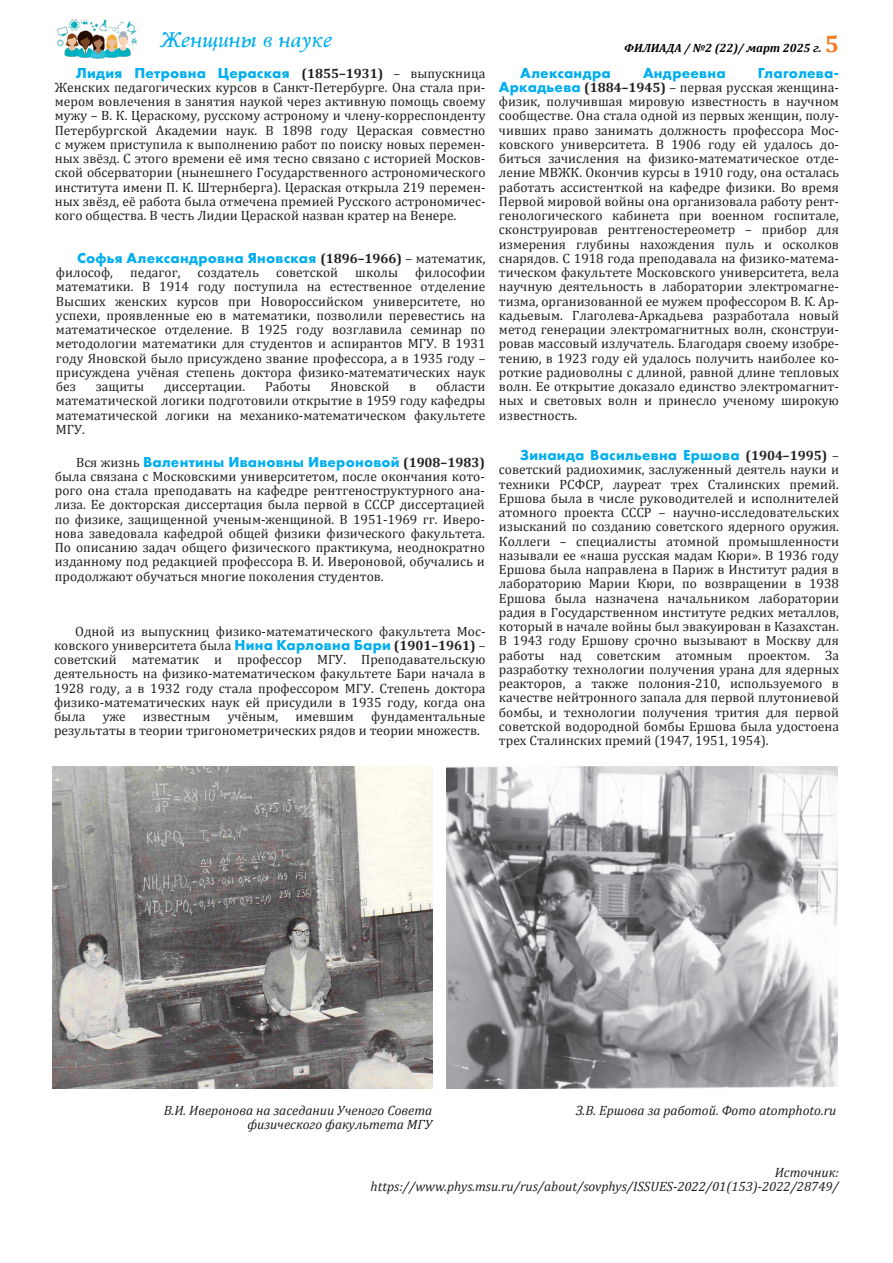
<style>
.page{position:relative;width:893px;height:1263px;background:#fff}
.page>*{position:absolute;margin:0;border:0;box-sizing:border-box;transform-origin:0 0}
.t1{font:italic 21px "Kelvinch";color:#00aeef}
.осн__текст_уменьшен{font:700 15px "Futura PT";letter-spacing:.015em;color:#00aeef}
.осн__текст_уменьшен-2{font:13.5px/14.2px "Cambria";color:#231f20;text-align:justify}
.подпись_цитаты{font:italic 13.5px "Cambria";color:#231f20}
.источники{font:italic 13.5px "Cambria";color:#231f20}
.t2{font:italic 700 12px "Cambria";color:#000}
.s1{font-style:normal;font-size:24px;color:#f47921}
.s2{font-family:"Cambria";font-size:13.5px;color:#231f20}
.s3{font-family:"Cambria";font-weight:400;font-size:13.5px;color:#231f20}
.s4{font-family:"Futura PT";font-weight:700;font-size:15px;color:#00aeef}
.s5{font-weight:700}
</style>
<div class="page">
<img style="left:56px;top:19px;width:82px;height:40px">
<img style="left:446px;top:766px;width:391px;height:323px">
<img style="left:52px;top:766px;width:380px;height:323px">
<h1 class="t1" style="left:160px;top:24px;width:174px">Женщины в науке</h1>
<p class="t2" style="left:624px;top:40px;width:216px">ФИЛИАДА / №2 (22)/ март 2025 г. <span class="s1">5</span></p>
<p class="осн__текст_уменьшен" style="left:76px;top:63px;width:411px">Лидия Петровна Цераская <span class="s2">(1855–1931)</span> <span class="s3">– выпускница</span></p>
<p class="осн__текст_уменьшен-2" style="left:55px;top:80px;width:432px">Женских педагогических курсов в Санкт-Петербурге. Она стала при&shy;мером вовлечения в занятия наукой через активную помощь своему мужу – В. К. Цераскому, русскому астроному и члену-корреспонденту Петербургской Академии наук. В 1898 году Цераская совместно с мужем приступила к выполнению работ по поиску новых перемен&shy;ных звёзд. С этого времени её имя тесно связано с историей Москов&shy;ской обсерватории (нынешнего Государственного астрономического института имени П. К. Штернберга). Цераская открыла 219 перемен&shy;ных звёзд, её работа была отмечена премией Русского астрономичес&shy;кого общества. В честь Лидии Цераской назван кратер на Венере.</p>
<p class="осн__текст_уменьшен" style="left:520px;top:63px;width:92px">Александра</p>
<p class="осн__текст_уменьшен" style="left:643px;top:63px;width:84px">Андреевна</p>
<p class="осн__текст_уменьшен" style="left:758px;top:63px;width:83px">Глаголева-</p>
<p class="осн__текст_уменьшен-2" style="left:499px;top:80px;width:342px"><span class="s4">Аркадьева</span> <span class="s5">(1884–1945)</span> – первая русская женщина&shy;физик, получившая мировую известность в научном сообществе. Она стала одной из первых женщин, полу&shy;чивших право занимать должность профессора Мос&shy;ковского университета. В 1906 году ей удалось до&shy;биться зачисления на физико-математическое отде&shy;ление МВЖК. Окончив курсы в 1910 году, она осталась работать ассистенткой на кафедре физики. Во время Первой мировой войны она организовала работу рент&shy;генологического кабинета при военном госпитале, сконструировав рентгеностереометр – прибор для измерения глубины нахождения пуль и осколков снарядов. С 1918 года преподавала на физико-матема&shy;тическом факультете Московского университета, вела научную деятельность в лаборатории электромагне&shy;тизма, организованной ее мужем профессором В. К. Ар&shy;кадьевым. Глаголева-Аркадьева разработала новый метод генерации электромагнитных волн, сконструи&shy;ровав массовый излучатель. Благодаря своему изобре&shy;тению, в 1923 году ей удалось получить наиболее ко&shy;роткие радиоволны с длиной, равной длине тепловых волн. Ее открытие доказало единство электромагнит&shy;ных и световых волн и принесло ученому широкую известность.</p>
<p class="осн__текст_уменьшен" style="left:77px;top:248px;width:410px">Софья Александровна Яновская <span class="s2">(1896–1966)</span> <span class="s3">– математик,</span></p>
<p class="осн__текст_уменьшен-2" style="left:56px;top:265px;width:59px">философ,</p>
<p class="осн__текст_уменьшен-2" style="left:130px;top:265px;width:52px">педагог,</p>
<p class="осн__текст_уменьшен-2" style="left:198px;top:265px;width:63px">создатель</p>
<p class="осн__текст_уменьшен-2" style="left:276px;top:265px;width:64px">советской</p>
<p class="осн__текст_уменьшен-2" style="left:355px;top:265px;width:44px">школы</p>
<p class="осн__текст_уменьшен-2" style="left:56px;top:265px;width:431px;text-indent:359px">философии математики. В 1914 году поступила на естественное отделение Высших женских курсов при Новороссийском университете, но успехи, проявленные ею в математики, позволили перевестись на математическое отделение. В 1925 году возглавила семинар по методологии математики для студентов и аспирантов МГУ. В 1931 году Яновской было присуждено звание профессора, а в 1935 году – присуждена учёная степень доктора физико-математических наук без</p>
<p class="осн__текст_уменьшен-2" style="left:56px;top:379px;width:431px;text-indent:380px">области математической логики подготовили открытие в 1959 году кафедры математической логики на механико-математическом факультете МГУ.</p>
<p class="осн__текст_уменьшен-2" style="left:96px;top:379px;width:50px">защиты</p>
<p class="осн__текст_уменьшен-2" style="left:164px;top:379px;width:83px">диссертации.</p>
<p class="осн__текст_уменьшен-2" style="left:265px;top:379px;width:47px">Работы</p>
<p class="осн__текст_уменьшен-2" style="left:330px;top:379px;width:61px">Яновской</p>
<p class="осн__текст_уменьшен-2" style="left:409px;top:379px;width:9px">в</p>
<p class="осн__текст_уменьшен" style="left:76px;top:452px;width:410px"><span class="s3">Вся жизнь</span> Валентины Ивановны Ивероновой <span class="s2">(1908–1983)</span></p>
<p class="осн__текст_уменьшен-2" style="left:55px;top:469px;width:432px">была связана с Московскими университетом, после окончания кото&shy;рого она стала преподавать на кафедре рентгеноструктурного ана&shy;лиза. Ее докторская диссертация была первой в СССР диссертацией по физике, защищенной ученым-женщиной. В 1951-1969 гг. Иверо&shy;нова заведовала кафедрой общей физики физического факультета.<br>По описанию задач общего физического практикума, неоднократно изданному под редакцией профессора В. И. Ивероновой, обучались и продолжают обучаться многие поколения студентов.</p>
<p class="осн__текст_уменьшен-2" style="left:54px;top:624px;width:433px;text-indent:21px">Одной из выпускниц физико-математического факультета Мос&shy;ковского университета была <span class="s4">Нина Карловна Бари</span> <span class="s5">(1901–1961)</span> – советский математик и профессор МГУ. Преподавательскую деятельность на физико-математическом факультете Бари начала в 1928 году, а в 1932 году стала профессором МГУ. Степень доктора физико-математических наук ей присудили в 1935 году, когда она была</p>
<p class="осн__текст_уменьшен-2" style="left:54px;top:709px;width:433px;text-indent:317px">фундаментальные результаты в теории тригонометрических рядов и теории множеств.</p>
<p class="осн__текст_уменьшен-2" style="left:103px;top:709px;width:25px">уже</p>
<p class="осн__текст_уменьшен-2" style="left:143px;top:709px;width:69px">известным</p>
<p class="осн__текст_уменьшен-2" style="left:228px;top:709px;width:52px">учёным,</p>
<p class="осн__текст_уменьшен-2" style="left:295px;top:709px;width:60px">имевшим</p>
<p class="осн__текст_уменьшен" style="left:520px;top:445px;width:320px">Зинаида Васильевна Ершова <span class="s2">(1904–1995)</span> <span class="s3">–</span></p>
<p class="осн__текст_уменьшен-2" style="left:499px;top:462px;width:342px">советский радиохимик, заслуженный деятель науки и техники РСФСР, лауреат трех Сталинских премий.<br>Ершова была в числе руководителей и исполнителей атомного проекта СССР – научно-исследовательских изысканий по созданию советского ядерного оружия.<br>Коллеги – специалисты атомной промышленности называли ее «наша русская мадам Кюри». В 1936 году Ершова была направлена в Париж в Институт радия в лабораторию Марии Кюри, по возвращении в 1938<br>Ершова была назначена начальником лаборатории радия в Государственном институте редких металлов, который в начале войны был эвакуирован в Казахстан.<br>В 1943 году Ершову срочно вызывают в Москву для работы над советским атомным проектом. За разработку технологии получения урана для ядерных реакторов, а также полония-210, используемого в качестве нейтронного запала для первой плутониевой бомбы, и технологии получения трития для первой советской водородной бомбы Ершова была удостоена трех Сталинских премий (1947, 1951, 1954).</p>
<p class="подпись_цитаты" style="left:164px;top:1100px;width:270px">В.И. Иверонова на заседании Ученого Совета</p>
<p class="подпись_цитаты" style="left:576px;top:1100px;width:262px">З.В. Ершова за работой. Фото atomphoto.ru</p>
<p class="подпись_цитаты" style="left:247px;top:1114px;width:186px">физического факультета МГУ</p>
<p class="источники" style="left:775px;top:1162px;width:66px">Источник:</p>
<p class="источники" style="left:371px;top:1177px;width:470px">https://www.phys.msu.ru/rus/about/sovphys/ISSUES-2022/01(153)-2022/28749/</p>
</div>
